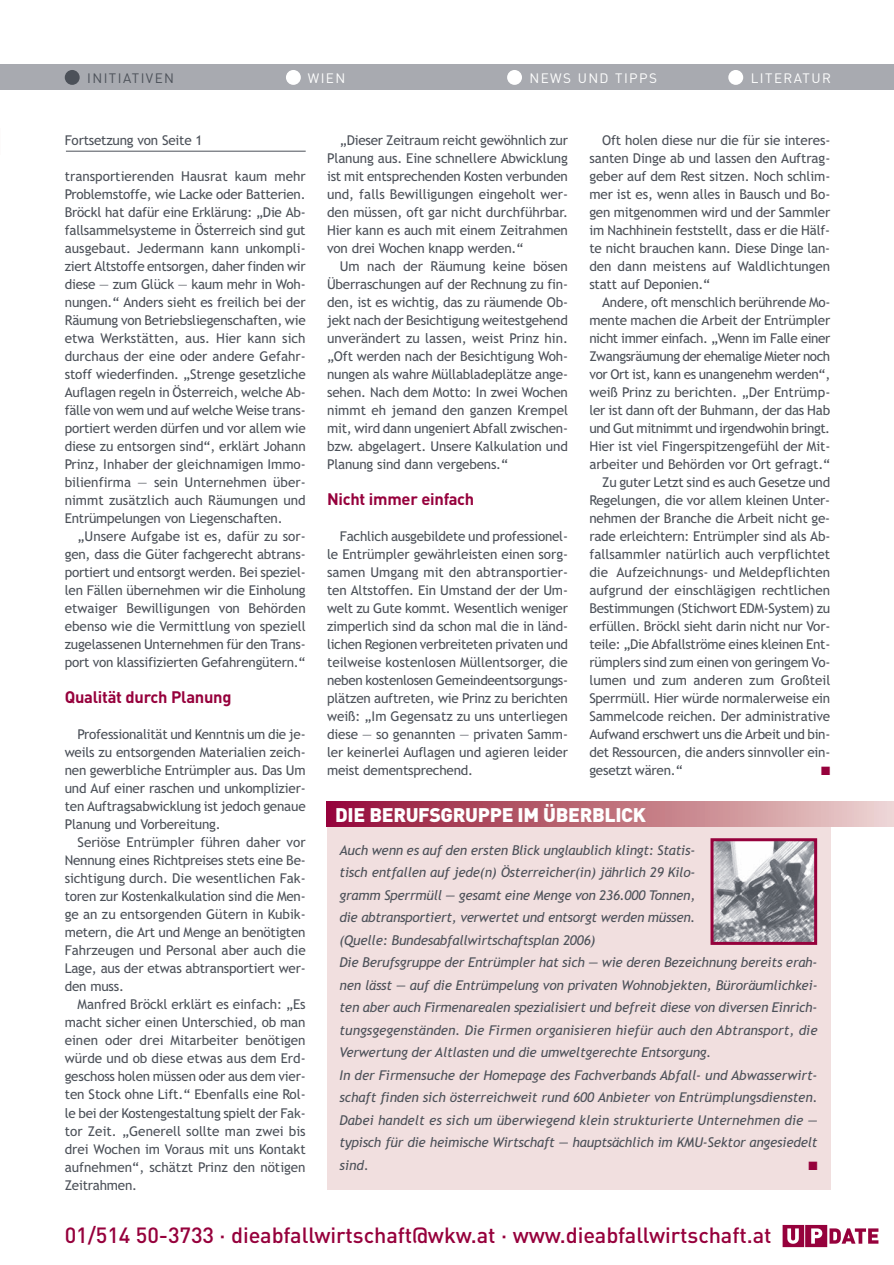
<style>
.page{position:relative;width:894px;height:1265px;background:#fff}
.page>*{position:absolute;margin:0;border:0;box-sizing:border-box;transform-origin:0 0}
.t1{font:500 21.75px "DIN";letter-spacing:-.005em;color:#96013c}
.t2{font:900 19.5px "DIN";letter-spacing:-.015em;color:#fff}
.t3{font:700 16.5px "DIN";letter-spacing:-.015em;color:#96013c}
.t4{font:13.5px/18px "Trebuchet MS";letter-spacing:-.015em;color:#4c5159;text-align:justify}
.t5{font:italic 13.5px/22.5px "Trebuchet MS";letter-spacing:-.015em;color:#4c5159}
.t6{font:13.5px "Trebuchet MS";letter-spacing:-.035em;color:#4c5159}
.t7{font:13.5px "Trebuchet MS";letter-spacing:.005em;color:#4c5159}
.t8{font:13.5px "DIN";letter-spacing:.105em;color:#fff}
.t9{font:13.5px "DIN";letter-spacing:.105em;color:#4c5159}
.t10{font:12px "Zapf Dingbats";color:#96013c}
</style>
<div class="page">
<svg style="left:0;top:65px;width:1px;height:25px"></svg>
<div style="left:1px;top:65px;width:893px;height:25px;background:#a8aab0"></div>
<div style="left:65px;top:70px;width:15px;height:15px;background:#4c5159;border-radius:50%"></div>
<div style="left:286px;top:70px;width:15px;height:15px;background:#fff;border-radius:50%"></div>
<div style="left:507px;top:70px;width:15px;height:15px;background:#fff;border-radius:50%"></div>
<div style="left:728px;top:70px;width:15px;height:15px;background:#fff;border-radius:50%"></div>
<hr style="left:66px;top:151px;width:240px;height:1px;background:#4c5159">
<img style="left:782px;top:1224px;width:97px;height:24px">
<div style="left:327px;top:823px;width:503px;height:366px;background:#f1dfdf"></div>
<div style="left:327px;top:801px;width:567px;height:25px;background:linear-gradient(to right,#930d33,#ebd4cc)"></div>
<img style="left:714px;top:842px;width:99px;height:98px">
<div style="left:710px;top:838px;width:107px;height:106px;border:3px solid #96013c"></div>
<p class="t9" style="left:87px;top:74px;width:88px">INITIATIVEN</p>
<p class="t8" style="left:308px;top:74px;width:39px">WIEN</p>
<p class="t8" style="left:529px;top:74px;width:129px">NEWS UND TIPPS</p>
<p class="t8" style="left:751px;top:74px;width:82px">LITERATUR</p>
<p class="t4" style="left:65px;top:132px;width:139px">Fortsetzung von Seite 1</p>
<p class="t4" style="left:65px;top:168px;width:242px">transportierenden Hausrat kaum mehr Problemstoffe, wie Lacke oder Batterien.<br>Bröckl hat dafür eine Erklärung: „Die Ab&shy;fallsammelsysteme in Österreich sind gut ausgebaut. Jedermann kann unkompli&shy;ziert Altstoffe entsorgen, daher finden wir diese — zum Glück — kaum mehr in Woh&shy;nungen.“ Anders sieht es freilich bei der Räumung von Betriebsliegenschaften, wie etwa Werkstätten, aus. Hier kann sich durchaus der eine oder andere Gefahr&shy;stoff wiederfinden. „Strenge gesetzliche Auflagen regeln in Österreich, welche Ab&shy;fälle von wem und auf welche Weise trans&shy;portiert werden dürfen und vor allem wie diese zu entsorgen sind“, erklärt Johann Prinz, Inhaber der gleichnamigen Immo&shy;bilienfirma — sein Unternehmen über&shy;nimmt zusätzlich auch Räumungen und Entrümpelungen von Liegenschaften.</p>
<p class="t4" style="left:65px;top:528px;width:242px;text-indent:13px">„Unsere Aufgabe ist es, dafür zu sor&shy;gen, dass die Güter fachgerecht abtrans&shy;portiert und entsorgt werden. Bei speziel&shy;len Fällen übernehmen wir die Einholung etwaiger Bewilligungen von Behörden eben so wie die Vermittlung von speziell zugelassenen Unternehmen für den Trans&shy;port von klassifizierten Gefahrengütern.“</p>
<p class="t3" style="left:65px;top:691px;width:168px">Qualität durch Planung</p>
<p class="t4" style="left:65px;top:726px;width:242px;text-indent:13px">Professionalität und Kenntnis um die je&shy;weils zu entsorgenden Materialien zeich&shy;nen gewerbliche Entrümpler aus. Das Um und Auf einer raschen und unkomplizier&shy;ten Auftragsabwicklung ist jedoch genaue Planung und Vorbereitung.</p>
<p class="t4" style="left:65px;top:834px;width:242px;text-indent:13px">Seriöse Entrümpler führen daher vor Nennung eines Richtpreises stets eine Be&shy;sichtigung durch. Die wesentlichen Fak&shy;toren zur Kostenkalkulation sind die Men&shy;ge an zu entsorgenden Gütern in Kubik&shy;metern, die Art und Menge an benötigten Fahrzeugen und Personal aber auch die Lage, aus der etwas abtransportiert wer&shy;den muss.</p>
<p class="t4" style="left:65px;top:996px;width:242px;text-indent:13px">Manfred Bröckl erklärt es einfach: „Es macht sicher einen Unterschied, ob man einen oder drei Mitarbeiter benötigen würde und ob diese etwas aus dem Erd&shy;geschoss holen müssen oder aus dem vier&shy;ten Stock ohne Lift.“ Ebenfalls eine Rol&shy;le bei der Kostengestaltung spielt der Fak&shy;tor Zeit. „Generell sollte man zwei bis drei Wochen im Voraus mit uns Kontakt aufnehmen“, schätzt Prinz den nötigen Zeitrahmen.</p>
<p class="t4" style="left:327px;top:132px;width:242px;text-indent:13px">„Dieser Zeitraum reicht gewöhnlich zur Planung aus. Eine schnellere Abwicklung ist mit entsprechenden Kosten verbunden und, falls Bewilligungen eingeholt wer&shy;den müssen, oft gar nicht durchführbar.<br>Hier kann es auch mit einem Zeitrahmen von drei Wochen knapp werden.“</p>
<p class="t4" style="left:327px;top:258px;width:242px;text-indent:13px">Um nach der Räumung keine bösen Überraschungen auf der Rechnung zu fin&shy;den, ist es wichtig, das zu räumende Ob&shy;jekt nach der Besichtigung weitestgehend unverändert zu lassen, weist Prinz hin. „Oft werden nach der Besichtigung Woh&shy;nungen als wahre Müllabladeplätze ange&shy;sehen. Nach dem Motto: In zwei Wochen nimmt eh jemand den ganzen Krempel mit, wird dann ungeniert Abfall zwischen&shy;bzw. abgelagert. Unsere Kalkulation und Planung sind dann vergebens.“</p>
<p class="t3" style="left:327px;top:493px;width:149px">Nicht immer einfach</p>
<p class="t4" style="left:327px;top:528px;width:242px;text-indent:13px">Fachlich ausgebildete und professionel&shy;le Entrümpler gewährleisten einen sorg&shy;samen Umgang mit den abtransportier&shy;ten Altstoffen. Ein Umstand der der Um&shy;welt zu Gute kommt. Wesentlich weniger zimperlich sind da schon mal die in länd&shy;lichen Regionen verbreiteten privaten und teilweise kostenlosen Müllentsorger, die neben kostenlosen Gemeindeentsorgungs&shy;plätzen auftreten, wie Prinz zu berichten weiß: „Im Gegensatz zu uns unterliegen diese — so genannten — privaten Samm&shy;ler keinerlei Auflagen und agieren leider meist dementsprechend.</p>
<p class="t4" style="left:589px;top:132px;width:242px;text-indent:13px">Oft holen diese nur die für sie interes&shy;santen Dinge ab und lassen den Auftrag&shy;geber auf dem Rest sitzen. Noch schlim&shy;mer ist es, wenn alles in Bausch und Bo&shy;gen mitgenommen wird und der Sammler im Nachhinein feststellt, dass er die Hälf&shy;te nicht brauchen kann. Diese Dinge lan&shy;den dann meistens auf Waldlichtungen statt auf Deponien.“</p>
<p class="t4" style="left:602px;top:294px;width:230px">Andere, oft menschlich berührende Mo-</p>
<p class="t4" style="left:589px;top:312px;width:242px">mente machen die Arbeit der Entrümpler</p>
<p class="t4" style="left:589px;top:330px;width:242px">nicht immer einfach. „Wenn im Falle einer</p>
<p class="t6" style="left:589px;top:351px;width:242px">Zwangsräumung der ehemalige Mieter noch</p>
<p class="t4" style="left:589px;top:366px;width:242px">vor Ort ist, kann es unangenehm werden“,</p>
<p class="t4" style="left:589px;top:384px;width:242px">weiß Prinz zu berichten. „Der Entrümp-</p>
<p class="t4" style="left:589px;top:402px;width:242px">ler ist dann oft der Buhmann, der das Hab</p>
<p class="t4" style="left:589px;top:420px;width:242px">und Gut mitnimmt und irgendwohin bringt.</p>
<p class="t4" style="left:589px;top:438px;width:242px">Hier ist viel Fingerspitzengefühl der Mit-</p>
<p class="t4" style="left:589px;top:456px;width:242px">arbeiter und Behörden vor Ort gefragt.“</p>
<p class="t4" style="left:602px;top:474px;width:230px">Zu guter Letzt sind es auch Gesetze und</p>
<p class="t4" style="left:589px;top:492px;width:242px">Regelungen, die vor allem kleinen Unter-</p>
<p class="t4" style="left:589px;top:510px;width:242px">nehmen der Branche die Arbeit nicht ge-</p>
<p class="t4" style="left:589px;top:528px;width:242px">rade erleichtern: Entrümpler sind als Ab-</p>
<p class="t4" style="left:589px;top:546px;width:242px">fallsammler natürlich auch verpflichtet</p>
<p class="t7" style="left:589px;top:567px;width:242px">die Aufzeichnungs- und Meldepflichten</p>
<p class="t4" style="left:589px;top:582px;width:242px">aufgrund der einschlägigen rechtlichen</p>
<p class="t4" style="left:589px;top:600px;width:242px">Bestimmungen (Stichwort EDM-System) zu</p>
<p class="t4" style="left:589px;top:618px;width:242px">erfüllen. Bröckl sieht darin nicht nur Vor-</p>
<p class="t4" style="left:589px;top:636px;width:242px">teile: „Die Abfallströme eines kleinen Ent-</p>
<p class="t4" style="left:589px;top:654px;width:242px">rümplers sind zum einen von geringem Vo-</p>
<p class="t4" style="left:589px;top:672px;width:242px">lumen und zum anderen zum Großteil</p>
<p class="t4" style="left:589px;top:690px;width:242px">Sperrmüll. Hier würde normalerweise ein</p>
<p class="t4" style="left:589px;top:708px;width:242px">Sammelcode reichen. Der administrative</p>
<p class="t4" style="left:589px;top:726px;width:242px">Aufwand erschwert uns die Arbeit und bin-</p>
<p class="t4" style="left:589px;top:744px;width:242px">det Ressourcen, die anders sinnvoller ein-</p>
<p class="t4" style="left:589px;top:762px;width:95px">gesetzt wären.“</p>
<p class="t10" style="left:821px;top:765px;width:11px">■</p>
<h2 class="t2" style="left:335px;top:807px;width:312px">DIE BERUFSGRUPPE IM ÜBERBLICK</h2>
<p class="t5" style="left:339px;top:839px;width:479px">Auch wenn es auf den ersten Blick unglaublich klingt: Statis -<br>tisch entfallen auf jede(n) Österreicher(in) jährlich 29 Kilo-<br>gramm Sperrmüll — gesamt eine Menge von 236.000 Tonnen,<br>die abtransportiert, verwertet und entsorgt werden müssen.<br>(Quelle: Bundesabfallwirtschaftsplan 2006)<br>Die Berufsgruppe der Entrümpler hat sich — wie deren Bezeichnung bereits erah&shy;nen lässt — auf die Entrümpelung von privaten Wohnobjekten, Büroräumlichkei - ten aber auch Firmenarealen spezialisiert und befreit diese von diversen Einrich&shy;tungsgegenständen. Die Firmen organisieren hiefür auch den Abtransport, die Ver wertung der Altlasten und die umweltgerechte Entsorgung.<br>In der Firmensuche der Homepage des Fachverbands Abfall- und Abwasserwirt&shy;schaft finden sich österreichweit rund 600 Anbieter von Entrümplungsdiensten.<br>Dabei handelt es sich um überwiegend klein strukturierte Unternehmen die — typisch für die heimische Wirtschaft — haupt sächlich im KMU-Sektor angesiedelt sind.</p>
<p class="t10" style="left:808px;top:1159px;width:11px">■</p>
<h1 class="t1" style="left:65px;top:1227px;width:708px">01/514 50-3733 · dieabfallwirtschaft@wkw.at · www.dieabfallwirtschaft.at</h1>
</div>
